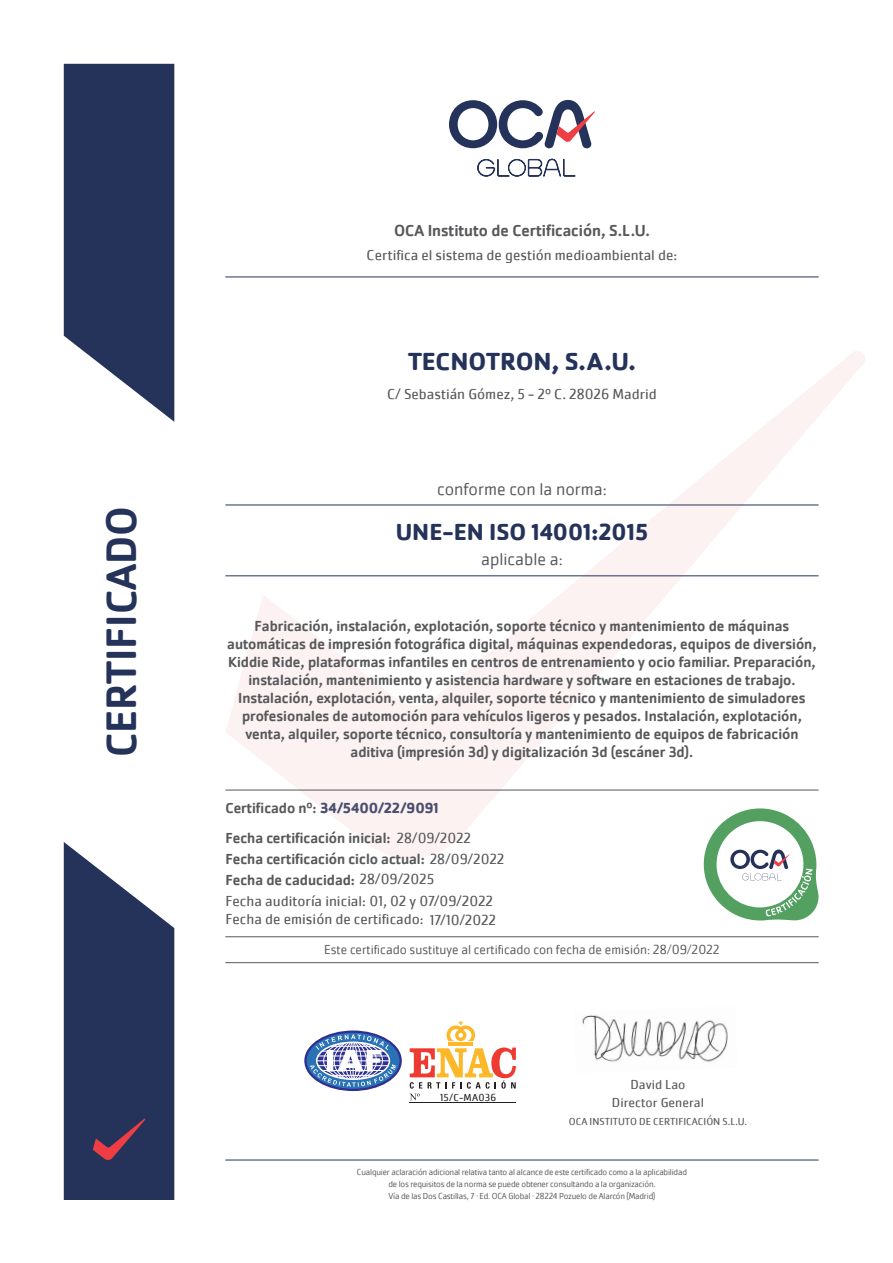
<style>
.page{position:relative;width:893px;height:1263px;background:#fff}
.page>*{position:absolute;margin:0;border:0;box-sizing:border-box;transform-origin:0 0}
.t1{font:500 43.95px "Cachet Pro";color:#25335a}
.t2{font:700 25.5px "Cachet Pro";color:#25335a}
.t3{font:700 24px "Cachet Pro";color:#25335a}
.t4{font:300 18px "Cachet Pro";color:#57585a}
.t5{font:500 16.5px "Cachet Pro";color:#57585a}
.t6{font:500 15px/18px "Cachet Pro";color:#57585a;text-align:center}
.t7{font:15px "Cachet Pro";color:#57585a}
.t8{font:700 15px "Cachet Pro";color:#494e6e}
.t9{font:300 13.5px "Cachet Pro";color:#57585a}
.t10{font:13.5px "Cachet Pro";color:#57585a}
.t11{font:10.5px "Cachet Pro";color:#57585a}
.t12{font:10.5px "Cachet Pro";letter-spacing:.025em;color:#231f20}
.t13{font:300 9px "Cachet Pro";letter-spacing:-.02em;color:#57585a}
.s1{font-weight:500;color:#57585a}
.s2{font-weight:400}
</style>
<div class="page">
<svg style="left:225px;top:351px;width:640px;height:507px"></svg>
<svg style="left:64px;top:64px;width:110px;height:358px"></svg>
<svg style="left:449px;top:100px;width:146px;height:48px"></svg>
<svg style="left:477px;top:159px;width:99px;height:18px"></svg>
<svg style="left:64px;top:842px;width:110px;height:358px"></svg>
<hr style="left:225px;top:277px;width:594px;height:1px;background:#25335a">
<hr style="left:225px;top:575px;width:594px;height:1px;background:#25335a">
<hr style="left:225px;top:505px;width:594px;height:1px;background:#25335a">
<hr style="left:225px;top:1160px;width:594px;height:1px;background:#25335a">
<hr style="left:225px;top:962px;width:594px;height:1px;background:#57585a">
<hr style="left:225px;top:790px;width:594px;height:1px;background:#57585a">
<hr style="left:225px;top:936px;width:594px;height:1px;background:#57585a">
<svg style="left:704px;top:808px;width:115px;height:112px"></svg>
<hr style="left:449px;top:1042px;width:24px;height:4px;background:#fcb828">
<svg style="left:446px;top:1021px;width:29px;height:20px"></svg>
<hr style="left:410px;top:1102px;width:106px;height:1px;background:#231f20">
<svg style="left:410px;top:1047px;width:106px;height:53px"></svg>
<svg style="left:305px;top:1032px;width:96px;height:58px"></svg>
<div style="left:304px;top:1030px;width:98px;height:61px;border:2px solid #2e3092;border-radius:50%"></div>
<svg style="left:310px;top:1034px;width:86px;height:53px"></svg>
<img style="left:582px;top:1015px;width:146px;height:47px">
<p class="t1" style="left:96px;top:757px;width:253px;rotate:-90deg">CERTIFICADO</p>
<p class="t5" style="left:394px;top:221px;width:257px">OCA Instituto de Certificación, S.L.U.</p>
<p class="t7" style="left:367px;top:246px;width:312px">Certifica el sistema de gestión medioambiental de:</p>
<p class="t2" style="left:408px;top:345px;width:229px">TECNOTRON, S.A.U.</p>
<p class="t7" style="left:387px;top:385px;width:271px">C/ Sebastián Gómez, 5 - 2º C. 28026 Madrid</p>
<p class="t4" style="left:437px;top:479px;width:171px">conforme con la norma:</p>
<p class="t3" style="left:396px;top:517px;width:254px">UNE-EN ISO 14001:2015</p>
<p class="t4" style="left:481px;top:549px;width:83px">aplicable a:</p>
<p class="t6" style="left:227px;top:618px;width:591px">Fabricación, instalación, explotación, soporte técnico y mantenimiento de máquinas automáticas de impresión fotográfica digital, máquinas expendedoras, equipos de diversión, Kiddie Ride, plataformas infantiles en centros de entrenamiento y ocio familiar. Preparación, instalación, mantenimiento y asistencia hardware y software en estaciones de trabajo.<br>Instalación, explotación, venta, alquiler, soporte técnico y mantenimiento de simuladores profesionales de automoción para vehículos ligeros y pesados. Instalación, explotación, venta, alquiler, soporte técnico, consultoría y mantenimiento de equipos de fabricación aditiva (impresión 3d) y digitalización 3d (escáner 3d).</p>
<p class="t8" style="left:225px;top:799px;width:215px"><span class="s1">Certificado nº:</span> 34/5400/22/9091</p>
<p class="t6" style="left:225px;top:829px;width:247px">Fecha certificación inicial: <span class="s2">28/09/2022</span></p>
<p class="t6" style="left:225px;top:850px;width:281px">Fecha certificación ciclo actual: <span class="s2">28/09/2022</span></p>
<p class="t6" style="left:225px;top:871px;width:210px">Fecha de caducidad: <span class="s2">28/09/2025</span></p>
<p class="t7" style="left:225px;top:892px;width:269px">Fecha auditoría inicial: 01, 02 y 07/09/2022</p>
<p class="t7" style="left:225px;top:910px;width:272px">Fecha de emisión de certificado: 17/10/2022</p>
<p class="t9" style="left:324px;top:941px;width:397px">Este certificado sustituye al certificado con fecha de emisión: 28/09/2022</p>
<p class="t12" style="left:440px;top:1091px;width:58px">15/C-MA036</p>
<p class="t10" style="left:630px;top:1076px;width:56px">David Lao</p>
<p class="t11" style="left:569px;top:1115px;width:180px">OCA INSTITUTO DE CERTIFICACIÓN S.L.U.</p>
<p class="t10" style="left:612px;top:1094px;width:93px">Director General</p>
<p class="t13" style="left:357px;top:1166px;width:332px">Cualquier aclaración adicional relativa tanto al alcance de este certificado como a la aplicabilidad</p>
<p class="t13" style="left:388px;top:1178px;width:269px">de los requisitos de la norma se puede obtener consultando a la organización.</p>
<p class="t13" style="left:388px;top:1190px;width:268px">Vía de las Dos Castillas, 7 · Ed. OCA Global · 28224 Pozuelo de Alarcón (Madrid)</p>
</div>
